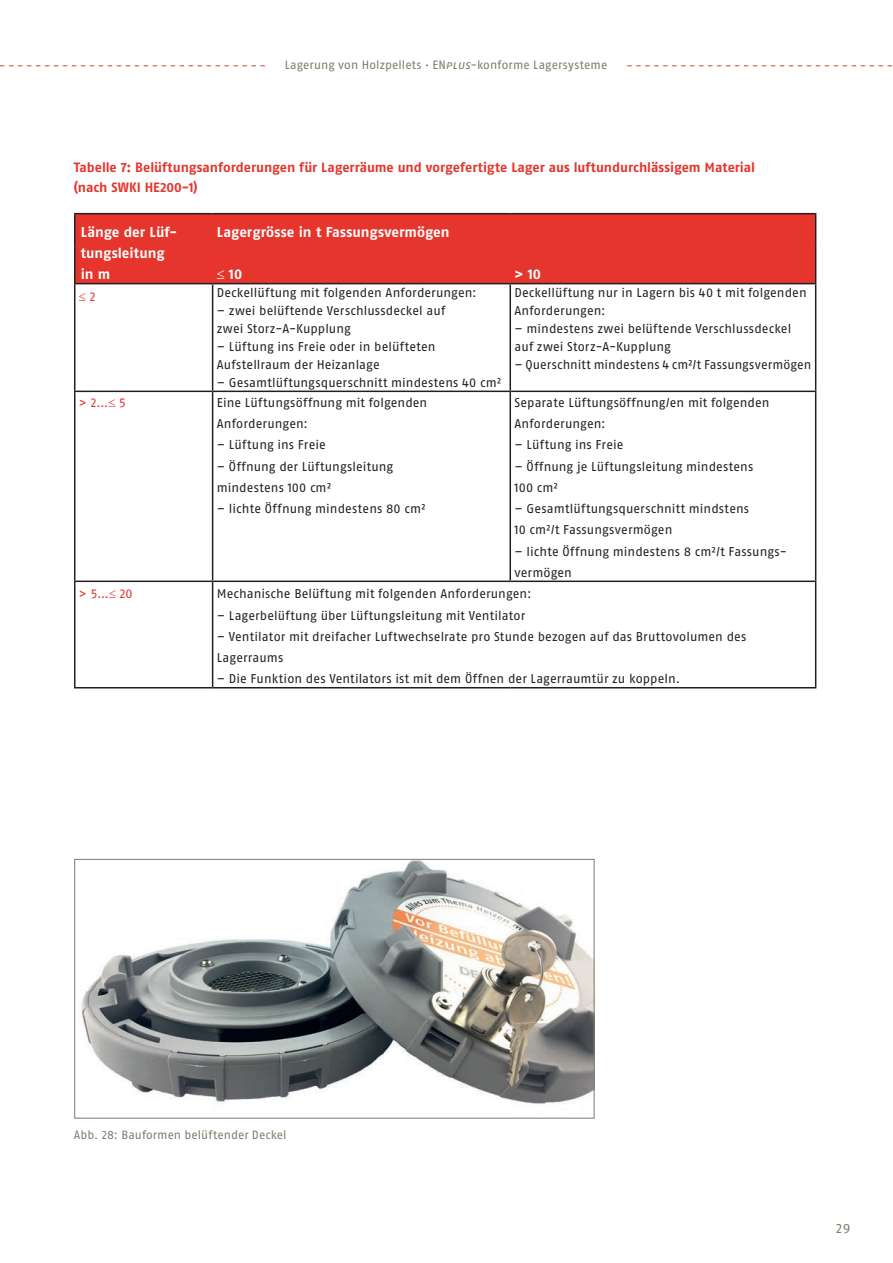
<style>
.page{position:relative;width:893px;height:1263px;background:#fff}
.page>*{position:absolute;margin:0;border:0;box-sizing:border-box;transform-origin:0 0}
.Herausgehobener_Lauftext{font:700 14.25px/21.3px "Fago No Lf";letter-spacing:.005em;color:#fff}
.Copy_neu{font:700 13.5px "Fago No Lf";letter-spacing:-.005em;color:#e5352c}
.t1{font:13.5px "Fago No Lf";color:#817a6b}
.Herausgehobener_Lauftext-2{font:12.75px/21.3px "Fago No Lf";letter-spacing:.005em;color:#231f20}
.Tabellentext{font:12.75px "Fago No Lf";letter-spacing:.005em;color:#231f20}
.Herausgehobener_Lauftext-3{font:12.75px "Fago No Lf";color:#e5352c}
.Copy_neu-2{font:12px "Fago No Lf";letter-spacing:.01em;color:#817a6b}
.s1{font-size:9.75px}
.s2{font-family:"Fago No Lf Italic Caps"}
.s3{color:#e5352c}
</style>
<div class="page">
<svg style="left:0;top:65px;width:265px;height:1px"></svg>
<svg style="left:627px;top:65px;width:265px;height:1px"></svg>
<img style="left:81px;top:861px;width:511px;height:243px">
<div style="left:74px;top:859px;width:520px;height:259px;border:1px solid #817a6b"></div>
<div style="left:75px;top:214px;width:740px;height:69px;background:#e5352c"></div>
<hr style="left:74px;top:284px;width:1px;height:107px;background:#231f20">
<hr style="left:212px;top:284px;width:1px;height:107px;background:#231f20">
<hr style="left:509px;top:284px;width:2px;height:107px;background:#231f20">
<hr style="left:815px;top:284px;width:1px;height:107px;background:#231f20">
<hr style="left:74px;top:391px;width:139px;height:1px;background:#231f20">
<hr style="left:74px;top:392px;width:1px;height:188px;background:#231f20">
<hr style="left:213px;top:391px;width:297px;height:1px;background:#231f20">
<hr style="left:212px;top:392px;width:1px;height:188px;background:#231f20">
<hr style="left:510px;top:391px;width:306px;height:1px;background:#231f20">
<hr style="left:509px;top:392px;width:2px;height:188px;background:#231f20">
<hr style="left:815px;top:392px;width:1px;height:188px;background:#231f20">
<hr style="left:74px;top:580px;width:139px;height:2px;background:#231f20">
<hr style="left:74px;top:582px;width:1px;height:105px;background:#231f20">
<hr style="left:213px;top:580px;width:297px;height:2px;background:#231f20">
<hr style="left:212px;top:582px;width:1px;height:105px;background:#231f20">
<hr style="left:510px;top:580px;width:306px;height:2px;background:#231f20">
<hr style="left:815px;top:582px;width:1px;height:105px;background:#231f20">
<hr style="left:74px;top:687px;width:139px;height:1px;background:#231f20">
<hr style="left:213px;top:687px;width:297px;height:1px;background:#231f20">
<hr style="left:510px;top:687px;width:306px;height:1px;background:#231f20">
<hr style="left:74px;top:213px;width:139px;height:1px;background:#231f20">
<hr style="left:74px;top:214px;width:1px;height:33px;background:#231f20">
<hr style="left:213px;top:213px;width:297px;height:1px;background:#231f20">
<hr style="left:510px;top:213px;width:306px;height:1px;background:#231f20">
<hr style="left:815px;top:214px;width:1px;height:33px;background:#231f20">
<hr style="left:74px;top:247px;width:1px;height:36px;background:#231f20">
<hr style="left:815px;top:247px;width:1px;height:36px;background:#231f20">
<hr style="left:74px;top:283px;width:139px;height:1px;background:#231f20">
<hr style="left:213px;top:283px;width:297px;height:1px;background:#231f20">
<hr style="left:510px;top:283px;width:306px;height:1px;background:#231f20">
<p class="Copy_neu-2" style="left:285px;top:58px;width:324px">Lagerung von Holzpellets <span class="s1">•</span> EN<span class="s2">plus</span>-konforme Lagersysteme</p>
<p class="Copy_neu" style="left:74px;top:160px;width:683px">Tabelle 7: Belüftungsanforderungen für Lagerräume und vorgefertigte Lager aus luftundurchlässigem Material</p>
<p class="Copy_neu" style="left:74px;top:179px;width:125px">(nach SWKI HE200-1)</p>
<p class="Herausgehobener_Lauftext" style="left:81px;top:221px;width:98px">Länge der Lüf&shy;tungsleitung</p>
<p class="Herausgehobener_Lauftext" style="left:81px;top:264px;width:31px">in m</p>
<p class="Herausgehobener_Lauftext" style="left:217px;top:221px;width:234px">Lagergrösse in t Fassungsvermögen</p>
<p class="Herausgehobener_Lauftext" style="left:217px;top:264px;width:27px">≤ 10</p>
<p class="Herausgehobener_Lauftext" style="left:514px;top:264px;width:36px">&gt; 10<span class="s3">0</span></p>
<p class="Herausgehobener_Lauftext-3" style="left:79px;top:289px;width:18px">≤ 2</p>
<p class="Tabellentext" style="left:217px;top:285px;width:261px">Deckellüftung mit folgenden Anforderungen:</p>
<p class="Tabellentext" style="left:217px;top:303px;width:230px">– zwei belüftende Verschlussdeckel auf</p>
<p class="Tabellentext" style="left:217px;top:321px;width:135px">zwei Storz-A-Kupplung</p>
<p class="Tabellentext" style="left:217px;top:339px;width:220px">– Lüftung ins Freie oder in belüfteten</p>
<p class="Tabellentext" style="left:217px;top:357px;width:164px">Aufstellraum der Heizanlage</p>
<p class="Tabellentext" style="left:217px;top:375px;width:286px">– Gesamtlüftungsquerschnitt mindestens 40 cm²</p>
<p class="Herausgehobener_Lauftext-3" style="left:79px;top:395px;width:48px">&gt; 2…≤ 5</p>
<p class="Herausgehobener_Lauftext-2" style="left:217px;top:392px;width:212px">Eine Lüftungsöffnung mit folgenden</p>
<p class="Herausgehobener_Lauftext-2" style="left:217px;top:413px;width:93px">Anforderungen:</p>
<p class="Herausgehobener_Lauftext-2" style="left:217px;top:434px;width:110px">– Lüftung ins Freie</p>
<p class="Herausgehobener_Lauftext-2" style="left:217px;top:455px;width:178px">– Öffnung der Lüftungsleitung</p>
<p class="Herausgehobener_Lauftext-2" style="left:217px;top:477px;width:116px">mindestens 100 cm²</p>
<p class="Herausgehobener_Lauftext-2" style="left:217px;top:498px;width:210px">– lichte Öffnung mindestens 80 cm²</p>
<p class="Tabellentext" style="left:514px;top:285px;width:294px">Deckellüftung nur in Lagern bis 40 t mit folgenden</p>
<p class="Tabellentext" style="left:514px;top:303px;width:93px">Anforderungen:</p>
<p class="Tabellentext" style="left:514px;top:321px;width:278px">– mindestens zwei belüftende Verschlussdeckel</p>
<p class="Tabellentext" style="left:514px;top:339px;width:158px">auf zwei Storz-A-Kupplung</p>
<p class="Tabellentext" style="left:514px;top:357px;width:298px">– Querschnitt mindestens 4 cm²/t Fassungsvermögen</p>
<p class="Herausgehobener_Lauftext-2" style="left:514px;top:392px;width:257px">Separate Lüftungsöffnung/en mit folgenden<br>Anforderungen:</p>
<p class="Herausgehobener_Lauftext-2" style="left:514px;top:434px;width:110px">– Lüftung ins Freie</p>
<p class="Herausgehobener_Lauftext-2" style="left:514px;top:455px;width:240px">– Öffnung je Lüftungsleitung mindestens</p>
<p class="Herausgehobener_Lauftext-2" style="left:514px;top:477px;width:45px">100 cm²</p>
<p class="Herausgehobener_Lauftext-2" style="left:514px;top:498px;width:236px">– Gesamtlüftungsquerschnitt mindstens</p>
<p class="Herausgehobener_Lauftext-2" style="left:514px;top:519px;width:159px">10 cm²/t Fassungsvermögen</p>
<p class="Herausgehobener_Lauftext-2" style="left:514px;top:540px;width:274px">– lichte Öffnung mindestens 8 cm²/t Fassungs&shy;vermögen</p>
<p class="Herausgehobener_Lauftext-3" style="left:79px;top:587px;width:55px">&gt; 5…≤ 20</p>
<p class="Herausgehobener_Lauftext-2" style="left:217px;top:583px;width:316px">Mechanische Belüftung mit folgenden Anforderungen:</p>
<p class="Herausgehobener_Lauftext-2" style="left:217px;top:604px;width:310px">– Lagerbelüftung über Lüftungsleitung mit Ventilator</p>
<p class="Herausgehobener_Lauftext-2" style="left:217px;top:625px;width:531px">– Ventilator mit dreifacher Luftwechselrate pro Stunde bezogen auf das Bruttovolumen des</p>
<p class="Herausgehobener_Lauftext-2" style="left:217px;top:647px;width:68px">Lagerraums</p>
<p class="Herausgehobener_Lauftext-2" style="left:217px;top:668px;width:465px">– Die Funktion des Ventilators ist mit dem Öffnen der Lagerraumtür zu koppeln.</p>
<p class="Copy_neu-2" style="left:74px;top:1128px;width:214px">Abb. 28: Bauformen belüftender Deckel</p>
<p class="t1" style="left:836px;top:1221px;width:16px">29</p>
</div>
